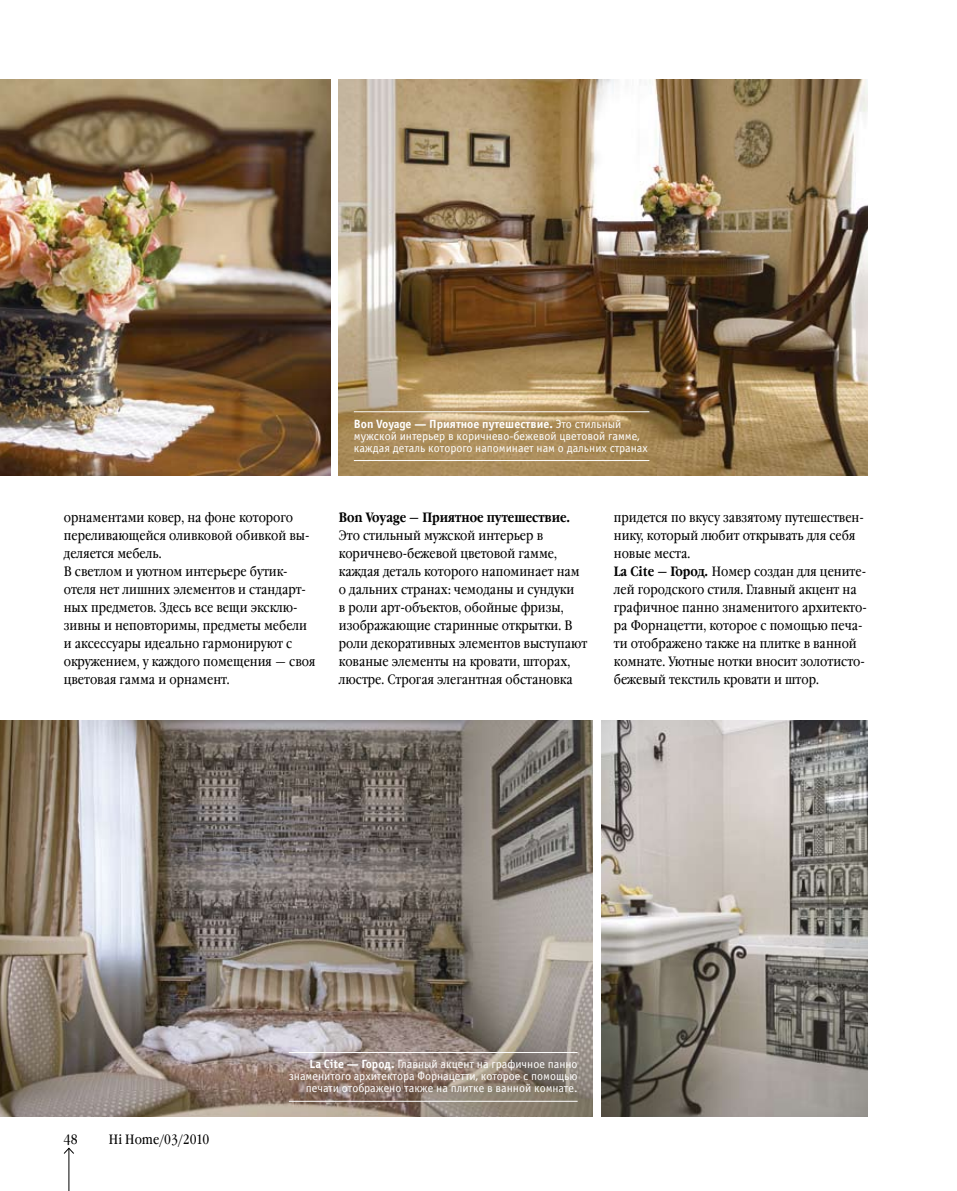
<style>
.page{position:relative;width:957px;height:1191px;background:#fff}
.page>*{position:absolute;margin:0;border:0;box-sizing:border-box;transform-origin:0 0}
.t1{font:13.5px/18px "Garamond Book Narrow C";color:#000}
.t2{font:700 13.5px "Garamond Narrow C";color:#000}
.t3{font:12px/12px "Officina Sans C";color:#fff;text-align:right}
.s1{font-weight:700}
.s2{font-family:"Garamond Narrow C";font-weight:700}
</style>
<div class="page">
<img style="left:0;top:79px;width:330px;height:396px">
<img style="left:0;top:720px;width:592px;height:396px">
<img style="left:601px;top:720px;width:266px;height:396px">
<img style="left:339px;top:79px;width:528px;height:396px">
<hr style="left:289px;top:1052px;width:288px;height:1px;background:#fff">
<hr style="left:289px;top:1101px;width:288px;height:1px;background:#fff">
<hr style="left:354px;top:411px;width:295px;height:1px;background:#fff">
<hr style="left:354px;top:460px;width:295px;height:1px;background:#fff">
<hr style="left:69px;top:1148px;width:1px;height:43px;background:#000">
<svg style="left:63px;top:1147px;width:11px;height:7px"></svg>
<p class="t3" style="left:354px;top:418px;width:295px;text-align:left"><span class="s1">Bon Voyage — Приятное путешествие.</span> Это стильный мужской интерьер в коричнево-бежевой цветовой гамме, каждая деталь которого напоминает нам о дальних странах</p>
<p class="t1" style="left:64px;top:509px;width:253px">орнаментами ковер, на фоне которого переливающейся оливковой обивкой вы&shy;деляется мебель.<br>В светлом и уютном интерьере бутик&shy;отеля нет лишних элементов и стандарт&shy;ных предметов. Здесь все вещи эксклю&shy;зивны и неповторимы, предметы мебели и аксессуары идеально гармонируют с окружением, у каждого помещения — своя цветовая гамма и орнамент.</p>
<p class="t2" style="left:339px;top:510px;width:233px">Bon Voyage — Приятное путешествие.</p>
<p class="t1" style="left:339px;top:527px;width:250px">Это стильный мужской интерьер в коричнево-бежевой цветовой гамме, каждая деталь которого напоминает нам о дальних странах: чемоданы и сундуки<br>в роли арт-объектов, обойные фризы, изображающие старинные открытки. В роли декоративных элементов выступают кованые элементы на кровати, шторах, люстре. Строгая элегантная обстановка</p>
<p class="t1" style="left:614px;top:509px;width:254px">придется по вкусу завзятому путешествен&shy;нику, который любит открывать для себя новые места.<br><span class="s2">La Cite — Город.</span> Номер создан для цените&shy;лей городского стиля. Главный акцент на графичное панно знаменитого архитекто&shy;ра Форнацетти, которое с помощью печа&shy;ти отображено также на плитке в ванной комнате. Уютные нотки вносит золотисто&shy;бежевый текстиль кровати и штор.</p>
<p class="t1" style="left:64px;top:1131px;width:16px">48</p>
<p class="t1" style="left:109px;top:1131px;width:102px">Hi Home/03/2010</p>
<p class="t3" style="left:289px;top:1058px;width:290px"><span class="s1">La Cite — Город.</span> Главный акцент на графичное панно знаменитого архитектора Форнацетти, которое с помощью печати отображено также на плитке в ванной комнате.</p>
</div>
